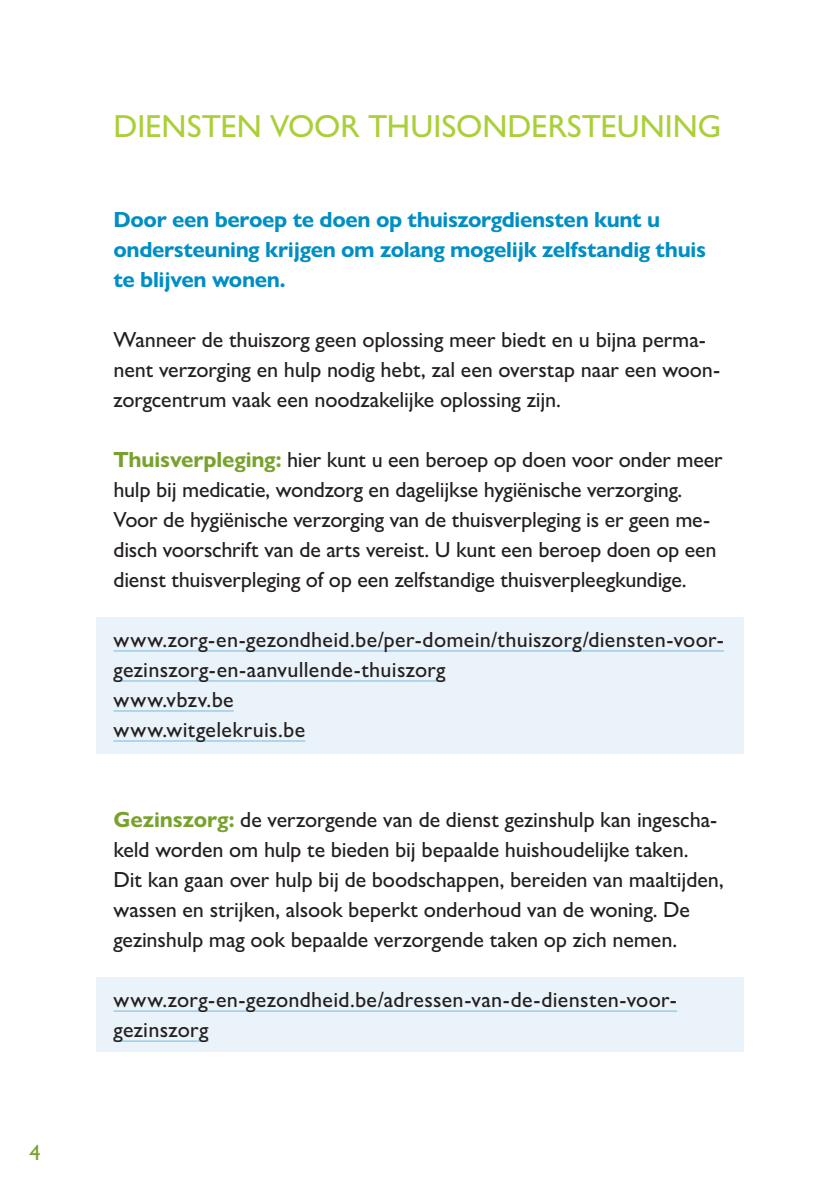
<style>
.page{position:relative;width:840px;height:1191px;background:#fff}
.page>*{position:absolute;margin:0;border:0;box-sizing:border-box;transform-origin:0 0}
.t1{font:500 32px "Gill Sans Nova";letter-spacing:-.005em;color:#abcf38}
.t2{font:500 22px/30px "Gill Sans Nova";letter-spacing:-.005em;color:#231f20}
.t3{font:500 22px/30px "Gill Sans Nova";letter-spacing:.015em;color:#231f20}
.t4{font:700 22px/30px "Gill Sans Nova";letter-spacing:-.015em;color:#008ec4}
.t5{font:500 22px "Gill Sans Nova";color:#78a22d}
.s1{font-weight:700;color:#78a22d}
</style>
<div class="page">
<div style="left:96px;top:617px;width:647px;height:136px;background:#e9f3f9"></div>
<div style="left:96px;top:977px;width:647px;height:75px;background:#e9f3f9"></div>
<hr style="left:113px;top:650px;width:610px;height:1px;background:#77badd">
<hr style="left:113px;top:680px;width:332px;height:1px;background:#77badd">
<hr style="left:113px;top:710px;width:121px;height:1px;background:#77badd">
<hr style="left:113px;top:740px;width:192px;height:1px;background:#77badd">
<hr style="left:113px;top:1010px;width:563px;height:1px;background:#77badd">
<hr style="left:113px;top:1040px;width:95px;height:1px;background:#77badd">
<p class="t5" style="left:29px;top:1138px;width:13px">4</p>
<h1 class="t1" style="left:113px;top:106px;width:609px">DIENSTEN VOOR THUISONDERSTEUNING</h1>
<p class="t4" style="left:113px;top:204px;width:593px">Door een beroep te doen op thuiszorgdiensten kunt u ondersteuning krijgen om zolang mogelijk zelfstandig thuis te blijven wonen.</p>
<p class="t2" style="left:113px;top:324px;width:608px">Wanneer de thuiszorg geen oplossing meer biedt en u bijna perma&shy;nent verzorging en hulp nodig hebt, zal een overstap naar een woon&shy;zorgcentrum vaak een noodzakelijke oplossing zijn.</p>
<p class="t2" style="left:113px;top:444px;width:610px"><span class="s1">Thuisverpleging:</span> hier kunt u een beroep op doen voor onder meer hulp bij medicatie, wondzorg en dagelijkse hygiënische verzorging.<br>Voor de hygiënische verzorging van de thuisverpleging is er geen me&shy;disch voorschrift van de arts vereist. U kunt een beroep doen op een dienst thuisverpleging of op een zelfstandige thuisverpleegkundige.</p>
<p class="t3" style="left:113px;top:624px;width:609px">www.zorg-en-gezondheid.be/per-domein/thuiszorg/diensten-voor&shy;gezinszorg-en-aanvullende-thuiszorg<br>www.vbzv.be<br>www.witgelekruis.be</p>
<p class="t2" style="left:113px;top:804px;width:611px"><span class="s1">Gezinszorg:</span> de verzorgende van de dienst gezinshulp kan ingescha&shy;keld worden om hulp te bieden bij bepaalde huishoudelijke taken.<br>Dit kan gaan over hulp bij de boodschappen, bereiden van maaltijden, wassen en strijken, alsook beperkt onderhoud van de woning. De gezinshulp mag ook bepaalde verzorgende taken op zich nemen.</p>
<p class="t3" style="left:113px;top:984px;width:563px">www.zorg-en-gezondheid.be/adressen-van-de-diensten-voor&shy;gezinszorg</p>
</div>
